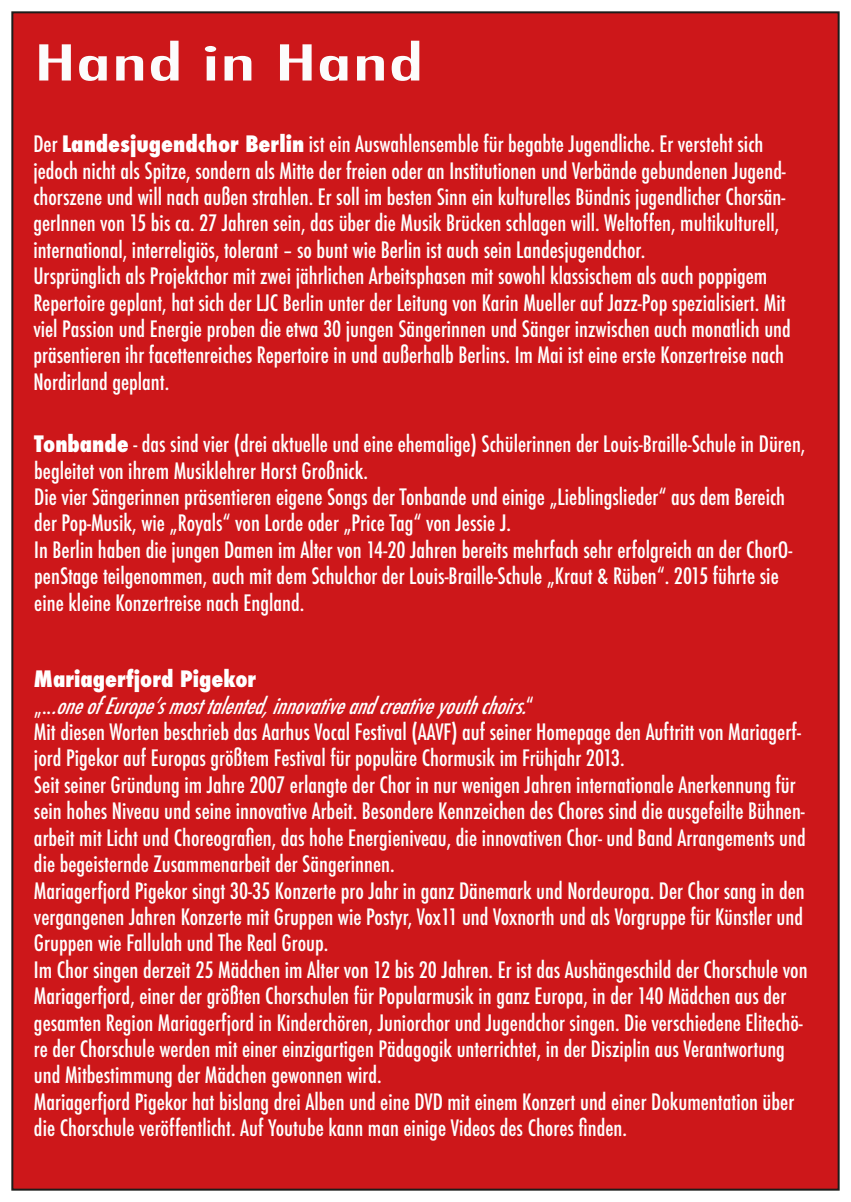
<style>
.page{position:relative;width:851px;height:1202px;background:#fff}
.page>*{position:absolute;margin:0;border:0;box-sizing:border-box;transform-origin:0 0}
.t1{font:500 condensed 48px "Futura";color:#fcfcfc;scale:1.87 1}
.t2{font:500 condensed 22px/26.4px "Futura";color:#fff}
.t3{font:italic 500 condensed 22px "Futura";color:#fff}
.t4{font:800 condensed 22px "Futura";color:#fff}
.s1{font-weight:800}
.s2{font-style:normal}
</style>
<div class="page">
<div style="left:12px;top:12px;width:826px;height:1178px;background:#cd171a"></div>
<p class="t1" style="left:34px;top:32px;width:210px">Hand in Hand</p>
<p class="t2" style="left:33px;top:131px;width:754px">Der <span class="s1">Landesjugendchor Berlin</span> ist ein Auswahlensemble für begabte Jugendliche. Er versteht sich jedoch nicht als Spitze, sondern als Mitte der freien oder an Institutionen und Verbände gebundenen Jugend&shy;chorszene und will nach außen strahlen. Er soll im besten Sinn ein kulturelles Bündnis jugendlicher Chorsän&shy;gerInnen von 15 bis ca. 27 Jahren sein, das über die Musik Brücken schlagen will. Weltoffen, multikulturell, international, interreligiös, tolerant – so bunt wie Berlin ist auch sein Landesjugendchor.</p>
<p class="t2" style="left:33px;top:263px;width:759px">Ursprünglich als Projektchor mit zwei jährlichen Arbeitsphasen mit sowohl klassischem als auch poppigem Repertoire geplant, hat sich der LJC Berlin unter der Leitung von Karin Mueller auf Jazz-Pop spezialisiert. Mit viel Passion und Energie proben die etwa 30 jungen Sängerinnen und Sänger inzwischen auch monatlich und präsentieren ihr facettenreiches Repertoire in und außerhalb Berlins. Im Mai ist eine erste Konzertreise nach Nordirland geplant.</p>
<p class="t2" style="left:34px;top:431px;width:772px"><span class="s1">Tonbande</span> - das sind vier (drei aktuelle und eine ehemalige) Schülerinnen der Louis-Braille-Schule in Düren, begleitet von ihrem Musiklehrer Horst Großnick.</p>
<p class="t2" style="left:34px;top:484px;width:752px">Die vier Sängerinnen präsentieren eigene Songs der Tonbande und einige „Lieblingslieder“ aus dem Bereich der Pop-Musik, wie „Royals“ von Lorde oder „Price Tag“ von Jessie J.</p>
<p class="t2" style="left:34px;top:537px;width:759px">In Berlin haben die jungen Damen im Alter von 14-20 Jahren bereits mehrfach sehr erfolgreich an der ChorO&shy;penStage teilgenommen, auch mit dem Schulchor der Louis-Braille-Schule „Kraut &amp; Rüben“. 2015 führte sie eine kleine Konzertreise nach England.</p>
<p class="t4" style="left:34px;top:664px;width:224px">Mariagerfjord Pigekor</p>
<p class="t3" style="left:34px;top:691px;width:504px"><span class="s2">„ . .</span> .oneofEurope’smosttalented,innovativeandcreativeyouthchoirs.<span class="s2">“</span></p>
<p class="t2" style="left:34px;top:719px;width:768px">Mit diesen Worten beschrieb das Aarhus Vocal Festival (AAVF) auf seiner Homepage den Auftritt von Mariagerf&shy;jord Pigekor auf Europas größtem Festival für populäre Chormusik im Frühjahr 2013.</p>
<p class="t2" style="left:34px;top:772px;width:773px">Seit seiner Gründung im Jahre 2007 erlangte der Chor in nur wenigen Jahren internationale Anerkennung für sein hohes Niveau und seine innovative Arbeit. Besondere Kennzeichen des Chores sind die ausgefeilte Bühnen&shy;arbeit mit Licht und Choreografien, das hohe Energieniveau, die innovativen Chor- und Band Arrangements und die begeisternde Zusammenarbeit der Sängerinnen.</p>
<p class="t2" style="left:34px;top:877px;width:772px;text-align:justify">Mariagerfjord Pigekor singt 30-35 Konzerte pro Jahr in ganz Dänemark und Nordeuropa. Der Chor sang in den vergangenen Jahren Konzerte mit Gruppen wie Postyr, Vox11 und Voxnorth und als Vorgruppe für Künstler und Gruppen wie Fallulah und The Real Group.</p>
<p class="t2" style="left:34px;top:956px;width:775px">Im Chor singen derzeit 25 Mädchen im Alter von 12 bis 20 Jahren. Er ist das Aushängeschild der Chorschule von Mariagerfjord, einer der größten Chorschulen für Popularmusik in ganz Europa, in der 140 Mädchen aus der gesamten Region Mariagerfjord in Kinderchören, Juniorchor und Jugendchor singen. Die verschiedene Elitechö&shy;re der Chorschule werden mit einer einzigartigen Pädagogik unterrichtet, in der Disziplin aus Verantwortung und Mitbestimmung der Mädchen gewonnen wird.</p>
<p class="t2" style="left:34px;top:1088px;width:761px">Mariagerfjord Pigekor hat bislang drei Alben und eine DVD mit einem Konzert und einer Dokumentation über die Chorschule veröffentlicht. Auf Youtube kann man einige Videos des Chores finden.</p>
</div>
